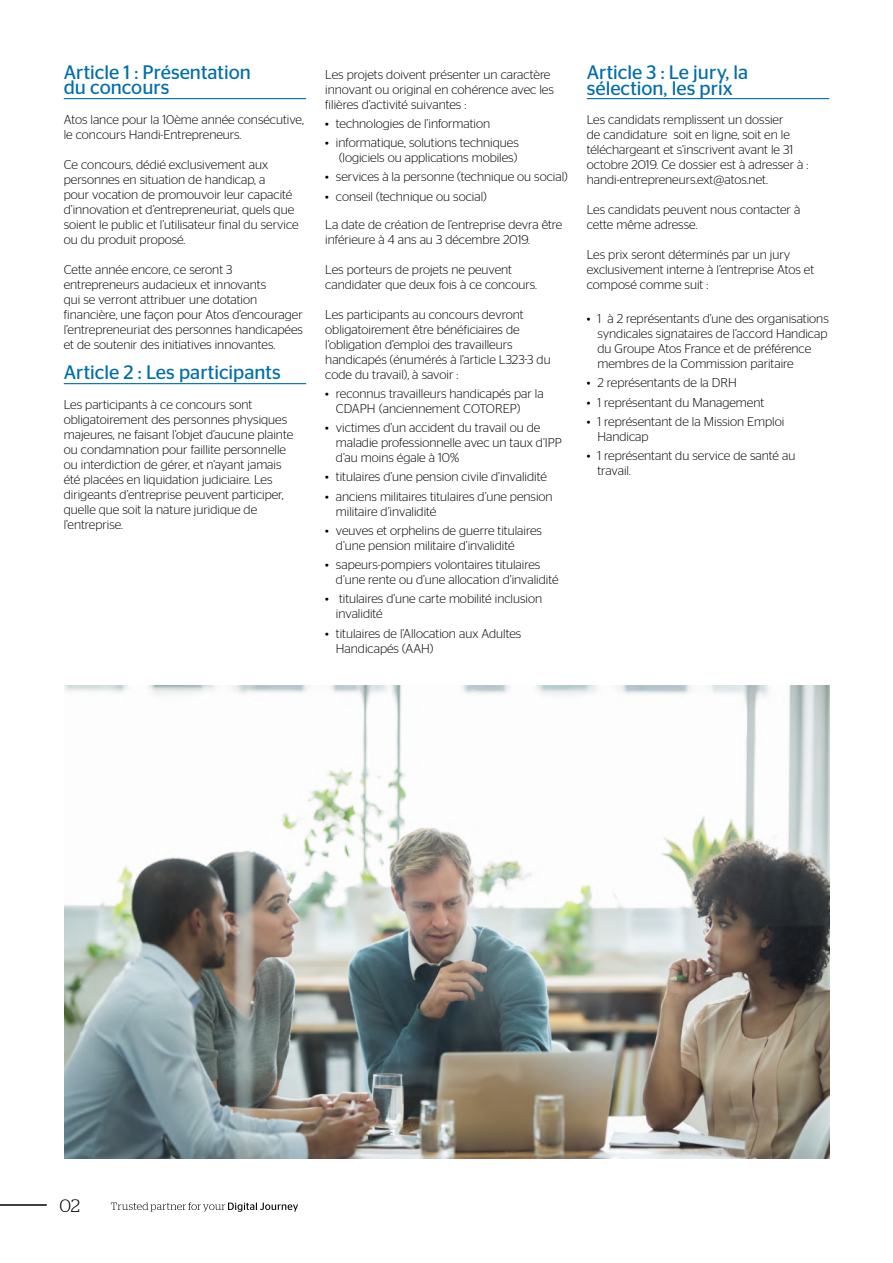
<style>
.page{position:relative;width:893px;height:1263px;background:#fff}
.page>*{position:absolute;margin:0;border:0;box-sizing:border-box;transform-origin:0 0}
.t1{font:19.5px/15px "Stag Sans";color:#006eaa}
.t2{font:300 18px "Stag";color:#000}
.t3{font:300 12.75px/15px "Stag Sans";color:#000}
</style>
<div class="page">
<hr style="left:64px;top:98px;width:242px;height:1px;background:#006eaa">
<hr style="left:64px;top:383px;width:242px;height:1px;background:#006eaa">
<hr style="left:587px;top:98px;width:242px;height:1px;background:#006eaa">
<img style="left:65px;top:685px;width:764px;height:473px">
<hr style="left:0;top:1204px;width:47px;height:2px;background:#000">
<svg style="left:111px;top:1202px;width:187px;height:10px"></svg>
<h1 class="t1" style="left:64px;top:64px;width:189px">Article 1 : Présentation du concours</h1>
<p class="t3" style="left:64px;top:112px;width:242px">Atos lance pour la 10ème année consécutive, le concours Handi-Entrepreneurs.</p>
<p class="t3" style="left:64px;top:157px;width:236px">Ce concours, dédié exclusivement aux personnes en situation de handicap, a<br>pour vocation de promouvoir leur capacité d’innovation et d’entrepreneuriat, quels que soient le public et l’utilisateur final du service ou du produit proposé.</p>
<p class="t3" style="left:64px;top:262px;width:241px">Cette année encore, ce seront 3 entrepreneurs audacieux et innovants<br>qui se verront attribuer une dotation financière, une façon pour Atos d’encourager l’entrepreneuriat des personnes handicapées et de soutenir des initiatives innovantes.</p>
<h1 class="t1" style="left:64px;top:364px;width:218px">Article 2 : Les participants</h1>
<p class="t3" style="left:64px;top:397px;width:231px">Les participants à ce concours sont obligatoirement des personnes physiques majeures, ne faisant l’objet d’aucune plainte ou condamnation pour faillite personnelle ou interdiction de gérer, et n’ayant jamais été placées en liquidation judiciaire. Les dirigeants d’entreprise peuvent participer, quelle que soit la nature juridique de l’entreprise.</p>
<p class="t3" style="left:325px;top:67px;width:230px">Les projets doivent présenter un caractère innovant ou original en cohérence avec les filières d’activité suivantes :</p>
<p class="t3" style="left:325px;top:116px;width:166px">• technologies de l’information</p>
<p class="t3" style="left:325px;top:135px;width:195px;text-align:right">• informatique, solutions techniques (logiciels ou applications mobiles)</p>
<p class="t3" style="left:325px;top:169px;width:244px">• services à la personne (technique ou social)</p>
<p class="t3" style="left:325px;top:182px;width:239px;line-height:28px">• conseil (technique ou social)<br>La date de création de l’entreprise devra être</p>
<p class="t3" style="left:325px;top:232px;width:206px">inférieure à 4 ans au 3 décembre 2019.</p>
<p class="t3" style="left:325px;top:262px;width:213px">Les porteurs de projets ne peuvent candidater que deux fois à ce concours.</p>
<p class="t3" style="left:325px;top:307px;width:227px">Les participants au concours devront obligatoirement être bénéficiaires de l’obligation d’emploi des travailleurs handicapés (énumérés à l’article L323-3 du code du travail), à savoir :</p>
<p class="t3" style="left:336px;top:386px;width:209px;text-indent:-11px">• reconnus travailleurs handicapés par la<br>CDAPH (anciennement COTOREP)</p>
<p class="t3" style="left:336px;top:420px;width:227px;text-indent:-11px">• victimes d’un accident du travail ou de maladie professionnelle avec un taux d’IPP d’au moins égale à 10%</p>
<p class="t3" style="left:325px;top:469px;width:223px">• titulaires d’une pension civile d’invalidité</p>
<p class="t3" style="left:336px;top:489px;width:218px;text-indent:-11px">• anciens militaires titulaires d’une pension militaire d’invalidité</p>
<p class="t3" style="left:336px;top:523px;width:207px;text-indent:-11px">• veuves et orphelins de guerre titulaires d’une pension militaire d’invalidité</p>
<p class="t3" style="left:336px;top:557px;width:224px;text-indent:-11px">• sapeurs-pompiers volontaires titulaires d’une rente ou d’une allocation d’invalidité</p>
<p class="t3" style="left:336px;top:591px;width:208px;text-indent:-11px">• titulaires d’une carte mobilité inclusion invalidité</p>
<p class="t3" style="left:336px;top:626px;width:187px;text-indent:-11px">• titulaires de l’Allocation aux Adultes<br>Handicapés (AAH)</p>
<h1 class="t1" style="left:587px;top:64px;width:163px;line-height:16.5px">Article 3 : Le jury, la sélection, les prix</h1>
<p class="t3" style="left:587px;top:112px;width:223px">Les candidats remplissent un dossier<br>de candidature soit en ligne, soit en le téléchargeant et s’inscrivent avant le 31 octobre 2019. Ce dossier est à adresser à : handi-entrepreneurs.ext@atos.net.</p>
<p class="t3" style="left:587px;top:202px;width:215px">Les candidats peuvent nous contacter à cette même adresse.</p>
<p class="t3" style="left:587px;top:247px;width:229px">Les prix seront déterminés par un jury exclusivement interne à l’entreprise Atos et composé comme suit :</p>
<p class="t3" style="left:597px;top:311px;width:233px;text-indent:-11px">• 1 à 2 représentants d’une des organisations syndicales signataires de l’accord Handicap du Groupe Atos France et de préférence membres de la Commission paritaire</p>
<p class="t3" style="left:587px;top:375px;width:151px">• 2 représentants de la DRH</p>
<p class="t3" style="left:587px;top:394px;width:179px">• 1 représentant du Management</p>
<p class="t3" style="left:597px;top:414px;width:188px;text-indent:-11px">• 1 représentant de la Mission Emploi<br>Handicap</p>
<p class="t3" style="left:597px;top:448px;width:199px;text-indent:-11px">• 1 représentant du service de santé au travail.</p>
<h2 class="t2" style="left:60px;top:1196px;width:22px">02</h2>
</div>
